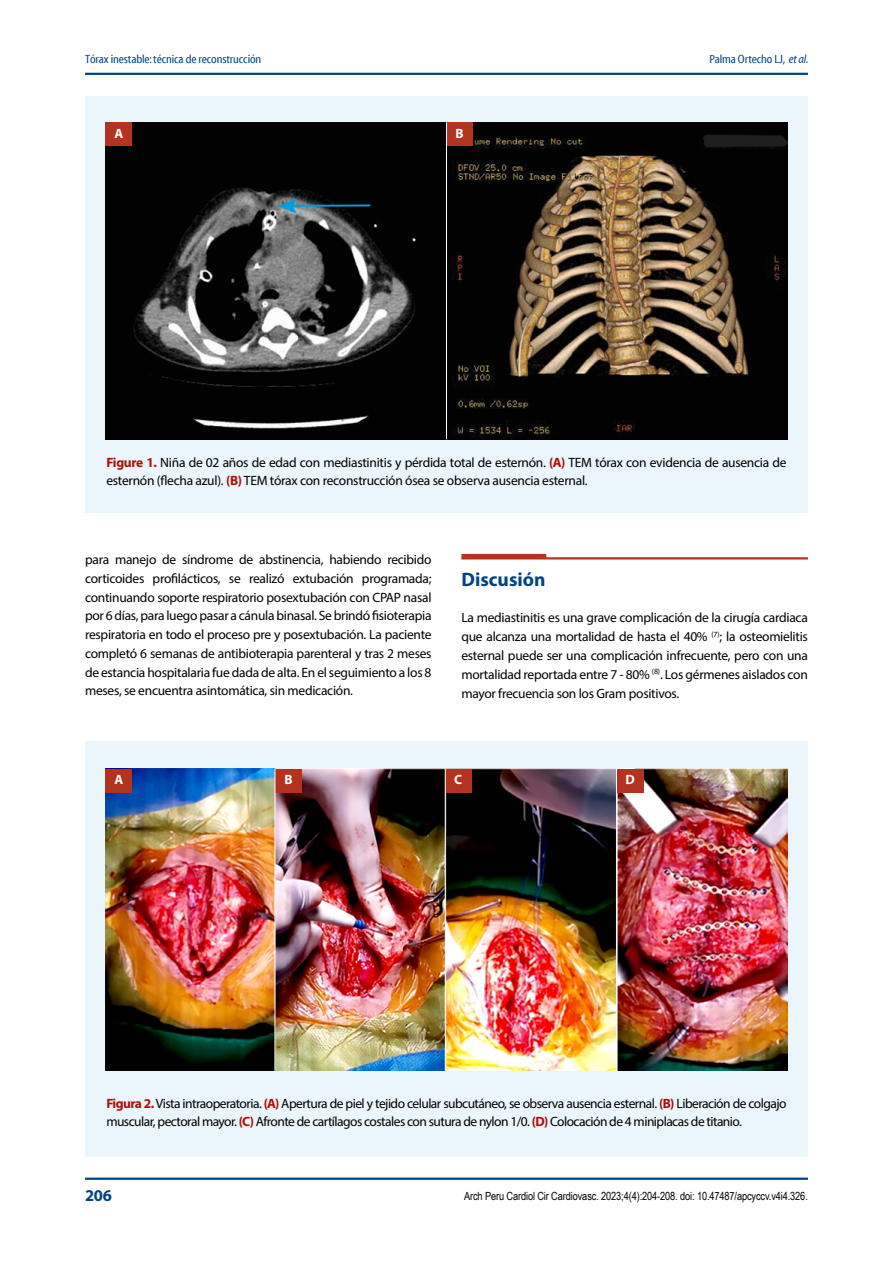
<style>
.page{position:relative;width:893px;height:1263px;background:#fff}
.page>*{position:absolute;margin:0;border:0;box-sizing:border-box;transform-origin:0 0}
.t1{font:700 19.5px "Myriad Pro";color:#048}
.t2{font:700 16.5px "Myriad Pro";color:#048}
.t3{font:13.5px/18.8px "Myriad Pro";letter-spacing:-.025em;color:#000}
.t4{font:700 13.5px "Myriad Pro";color:#fff}
.t5{font:12px "Myriad Cn Web";letter-spacing:-.01em;color:#048}
.t6{font:11.25px "Arial Narrow";letter-spacing:-.01em;color:#000}
.s1{font-family:"Myriad Cn It Web"}
.s2{font-weight:700;color:#ae0f0a}
</style>
<div class="page">
<hr style="left:85px;top:73px;width:723px;height:2px;background:#048">
<hr style="left:85px;top:1177px;width:723px;height:3px;background:#048">
<svg style="left:461px;top:554px;width:347px;height:5px"></svg>
<div style="left:85px;top:96px;width:723px;height:416px;background:#eaf6fb"></div>
<img style="left:105px;top:122px;width:682px;height:317px">
<div style="left:105px;top:122px;width:27px;height:24px;background:#b33321"></div>
<div style="left:446px;top:122px;width:27px;height:24px;background:#b33321"></div>
<hr style="left:446px;top:122px;width:1px;height:317px;background:#fff">
<div style="left:85px;top:741px;width:723px;height:416px;background:#eaf6fb"></div>
<img style="left:105px;top:769px;width:682px;height:301px">
<div style="left:105px;top:769px;width:27px;height:23px;background:#b33321"></div>
<div style="left:275px;top:769px;width:27px;height:23px;background:#b33321"></div>
<div style="left:445px;top:769px;width:27px;height:23px;background:#b33321"></div>
<div style="left:617px;top:769px;width:27px;height:23px;background:#b33321"></div>
<hr style="left:275px;top:769px;width:1px;height:301px;background:#fff">
<hr style="left:445px;top:769px;width:1px;height:301px;background:#fff">
<hr style="left:616px;top:769px;width:1px;height:301px;background:#fff">
<p class="t5" style="left:85px;top:53px;width:178px">Tórax inestable: técnica de reconstrucción</p>
<p class="t5" style="left:710px;top:53px;width:100px">Palma Ortecho LJ, <span class="s1">et al.</span></p>
<p class="t4" style="left:114px;top:124px;width:10px">A</p>
<p class="t4" style="left:455px;top:124px;width:10px">B</p>
<p class="t3" style="left:106px;top:453px;width:682px;line-height:18px"><span class="s2">Figure 1.</span> Niña de 02 años de edad con mediastinitis y pérdida total de esternón. <span class="s2">(A)</span> TEM tórax con evidencia de ausencia de esternón (flecha azul). <span class="s2">(B)</span> TEM tórax con reconstrucción ósea se observa ausencia esternal.</p>
<p class="t3" style="left:85px;top:550px;width:348px;text-align:justify">para manejo de síndrome de abstinencia, habiendo recibido corticoides profilácticos, se realizó extubación programada; continuando soporte respiratorio posextubación con CPAP nasal por 6 días, para luego pasar a cánula binasal. Se brindó fisioterapia respiratoria en todo el proceso pre y posextubación. La paciente completó 6 semanas de antibioterapia parenteral y tras 2 meses de estancia hospitalaria fue dada de alta. En el seguimiento a los 8 meses, se encuentra asintomática, sin medicación.</p>
<h1 class="t1" style="left:461px;top:566px;width:86px">Discusión</h1>
<p class="t3" style="left:461px;top:608px;width:348px;text-align:justify">La mediastinitis es una grave complicación de la cirugía cardiaca que alcanza una mortalidad de hasta el 40% <sup>(7)</sup>; la osteomielitis esternal puede ser una complicación infrecuente, pero con una mortalidad reportada entre 7 - 80% <sup>(8)</sup>. Los gérmenes aislados con mayor frecuencia son los Gram positivos.</p>
<p class="t4" style="left:114px;top:771px;width:10px">A</p>
<p class="t4" style="left:284px;top:771px;width:10px">B</p>
<p class="t4" style="left:454px;top:771px;width:10px">C</p>
<p class="t4" style="left:625px;top:771px;width:11px">D</p>
<p class="t3" style="left:106px;top:1094px;width:682px;line-height:18px"><span class="s2">Figura 2.</span> Vista intraoperatoria. <span class="s2">(A)</span> Apertura de piel y tejido celular subcutáneo, se observa ausencia esternal. <span class="s2">(B)</span> Liberación de colgajo muscular, pectoral mayor. <span class="s2">(C)</span> Afronte de cartílagos costales con sutura de nylon 1/0. <span class="s2">(D)</span> Colocación de 4 miniplacas de titanio.</p>
<p class="t2" style="left:85px;top:1184px;width:28px">206</p>
<p class="t6" style="left:464px;top:1188px;width:345px">Arch Peru Cardiol Cir Cardiovasc. 2023;4(4):204-208. doi: 10.47487/apcyccv.v4i4.326.</p>
</div>
